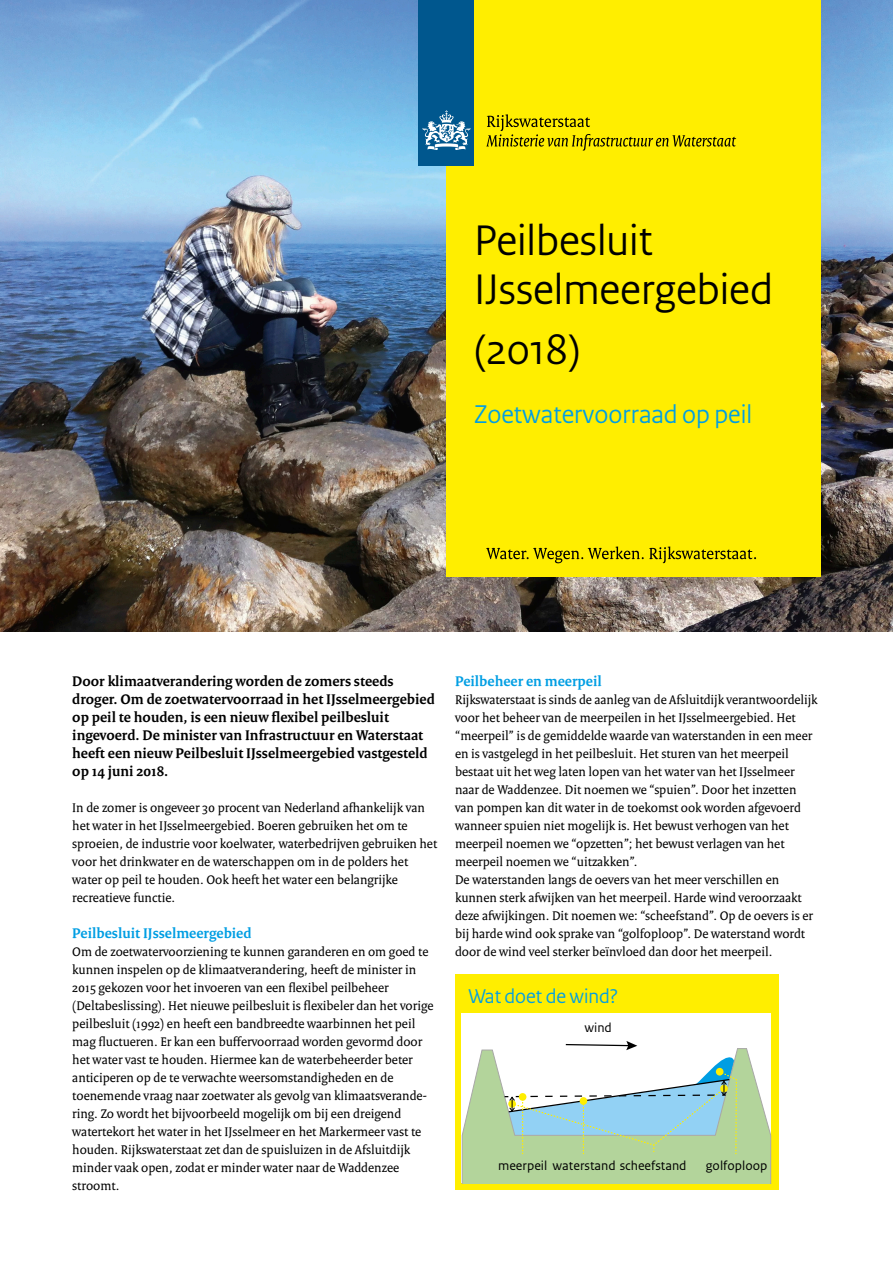
<style>
.page{position:relative;width:893px;height:1263px;background:#fff}
.page>*{position:absolute;margin:0;border:0;box-sizing:border-box;transform-origin:0 0}
._01_RO_Titel_Voorkan{font:45px/49.5px "Rijksoverheid Sans Heading";color:#000}
._02_RO_Subtitel{font:27px "Rijksoverheid Sans Heading";color:#009ee3}
._20_RO_Kader_Kop_Cya{font:21px "Rijksoverheid Sans Heading";color:#009ee3}
._09_RO_Inleiding{font:700 15px/18px "Rijksoverheid Serif";color:#000}
._05_RO_Alineakop{font:700 15px "Rijksoverheid Serif";color:#009ee3}
.t1{font:13.65px "Rijksoverheid Sans Text";color:#000}
._10_RO_Broodtekst{font:13.5px/18px "Rijksoverheid Serif";color:#000}
</style>
<div class="page">
<img style="left:0;top:0;width:893px;height:631px">
<div style="left:446px;top:0;width:375px;height:576px;background:#fe0"></div>
<div style="left:455px;top:974px;width:323px;height:50px;background:#fe0"></div>
<div style="left:455px;top:1004px;width:323px;height:186px;background:#fe0"></div>
<div style="left:462px;top:1014px;width:309px;height:169px;background:#fff"></div>
<svg style="left:462px;top:1041px;width:309px;height:142px"></svg>
<div style="left:419px;top:0;width:55px;height:166px;background:#00578e"></div>
<svg style="left:423px;top:110px;width:47px;height:40px"></svg>
<svg style="left:486px;top:114px;width:250px;height:37px"></svg>
<svg style="left:486px;top:547px;width:270px;height:16px"></svg>
<p class="_01_RO_Titel_Voorkan" style="left:474px;top:216px;width:300px">Peilbesluit<br>IJsselmeergebied</p>
<p class="_01_RO_Titel_Voorkan" style="left:474px;top:325px;width:108px">(2018)</p>
<p class="_02_RO_Subtitel" style="left:474px;top:399px;width:279px">Zoetwatervoorraad op peil</p>
<p class="_09_RO_Inleiding" style="left:72px;top:672px;width:364px">Door klimaatverandering worden de zomers steeds droger. Om de zoetwatervoorraad in het IJsselmeergebied op peil te houden, is een nieuw flexibel peilbesluit ingevoerd. De minister van Infrastructuur en Waterstaat heeft een nieuw Peilbesluit IJsselmeergebied vastgesteld op 14 juni 2018.</p>
<p class="_10_RO_Broodtekst" style="left:72px;top:798px;width:366px">In de zomer is ongeveer 30 procent van Nederland afhankelijk van het water in het IJsselmeergebied. Boeren gebruiken het om te sproeien, de industrie voor koelwater, waterbedrijven gebruiken het voor het drinkwater en de waterschappen om in de polders het water op peil te houden. Ook heeft het water een belangrijke recreatieve functie.</p>
<p class="_05_RO_Alineakop" style="left:72px;top:924px;width:181px">Peilbesluit IJsselmeergebied</p>
<p class="_10_RO_Broodtekst" style="left:72px;top:942px;width:363px">Om de zoetwatervoorziening te kunnen garanderen en om goed te kunnen inspelen op de klimaatverandering, heeft de minister in 2015 gekozen voor het invoeren van een flexibel peilbeheer (Deltabeslissing). Het nieuwe peilbesluit is flexibeler dan het vorige peilbesluit (1992) en heeft een bandbreedte waarbinnen het peil mag fluctueren. Er kan een buffervoorraad worden gevormd door het water vast te houden. Hiermee kan de waterbeheerder beter anticiperen op de te verwachte weersomstandigheden en de toenemende vraag naar zoetwater als gevolg van klimaatsverande&shy;ring. Zo wordt het bijvoorbeeld mogelijk om bij een dreigend watertekort het water in het IJsselmeer en het Markermeer vast te houden. Rijkswaterstaat zet dan de spuisluizen in de Afsluitdijk minder vaak open, zodat er minder water naar de Waddenzee stroomt.</p>
<p class="_05_RO_Alineakop" style="left:455px;top:672px;width:148px">Peilbeheer en meerpeil</p>
<p class="_10_RO_Broodtekst" style="left:455px;top:690px;width:364px">Rijkswaterstaat is sinds de aanleg van de Afsluitdijk verantwoordelijk voor het beheer van de meerpeilen in het IJsselmeergebied. Het “meerpeil” is de gemiddelde waarde van waterstanden in een meer en is vastgelegd in het peilbesluit. Het sturen van het meerpeil bestaat uit het weg laten lopen van het water van het IJsselmeer naar de Waddenzee. Dit noemen we “spuien”. Door het inzetten van pompen kan dit water in de toekomst ook worden afgevoerd wanneer spuien niet mogelijk is. Het bewust verhogen van het meerpeil noemen we “opzetten”; het bewust verlagen van het meerpeil noemen we “uitzakken”.</p>
<p class="_10_RO_Broodtekst" style="left:455px;top:870px;width:359px">De waterstanden langs de oevers van het meer verschillen en kunnen sterk afwijken van het meerpeil. Harde wind veroorzaakt deze afwijkingen. Dit noemen we: “scheefstand”. Op de oevers is er bij harde wind ook sprake van “golfoploop”. De waterstand wordt door de wind veel sterker beïnvloed dan door het meerpeil.</p>
<p class="_20_RO_Kader_Kop_Cya" style="left:468px;top:984px;width:151px">Wat doet de wind?</p>
<p class="t1" style="left:584px;top:1020px;width:29px">wind</p>
<p class="t1" style="left:498px;top:1158px;width:190px">meerpeil waterstand scheefstand</p>
<p class="t1" style="left:706px;top:1158px;width:63px">golfoploop</p>
</div>
